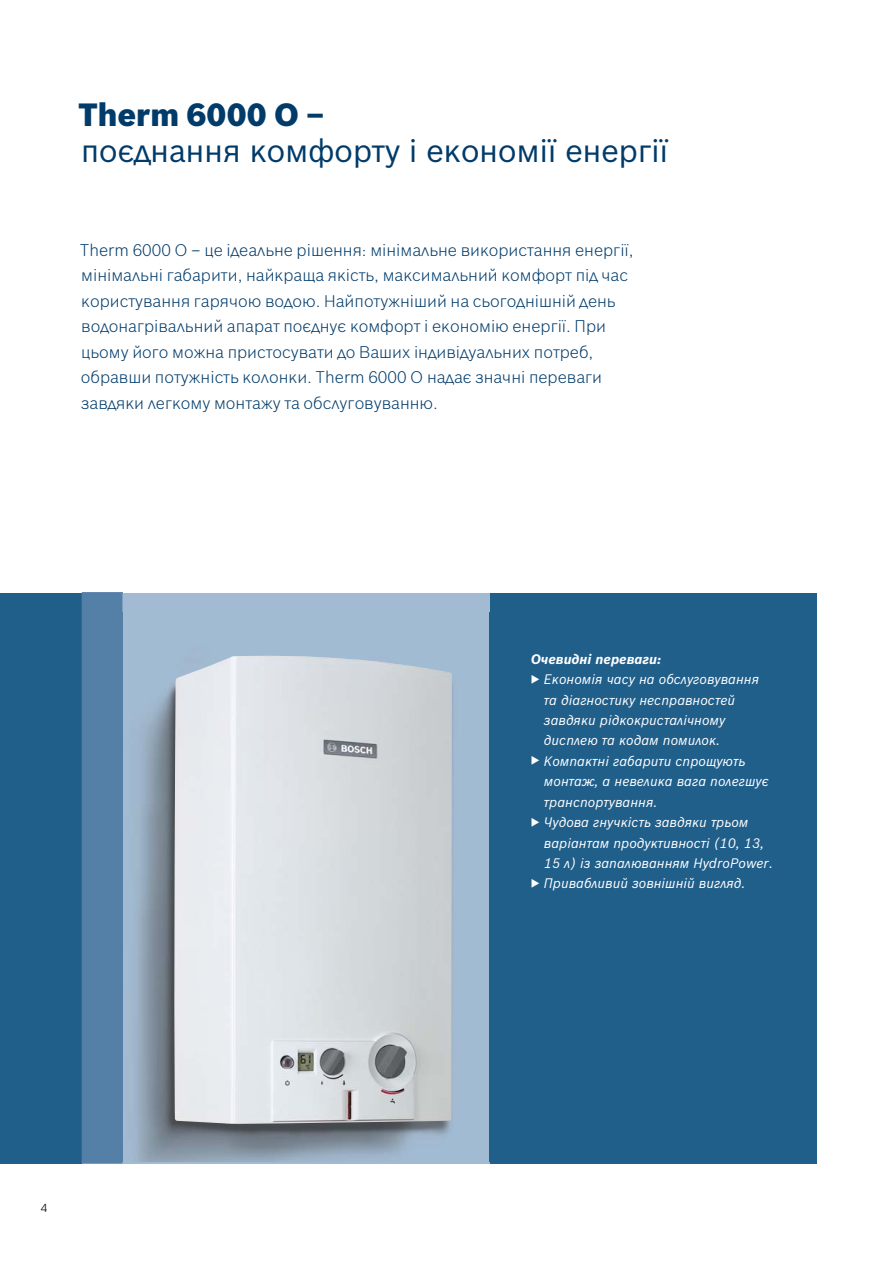
<style>
.page{position:relative;width:893px;height:1263px;background:#fff}
.page>*{position:absolute;margin:0;border:0;box-sizing:border-box;transform-origin:0 0}
.t1{font:31.5px/36px "Bosch Sans Cyrillic";letter-spacing:-.015em;color:#003b6a}
.t2{font:300 16.5px/25.5px "Bosch Sans Cyrillic";color:#003b6a}
.t3{font:italic 13.5px/20.4px "Bosch Sans Cyrillic";color:#fff}
.t4{font:italic 700 13.5px "Bosch Sans Cyrillic";color:#fff}
.t5{font:11.25px "Bosch Sans Cyrillic";color:#231f20}
.s1{font-weight:900}
.s2{font-weight:700}
</style>
<div class="page">
<div style="left:0;top:593px;width:82px;height:570px;background:#215f8b"></div>
<div style="left:490px;top:593px;width:326px;height:570px;background:#215f8b"></div>
<div style="left:82px;top:593px;width:40px;height:570px;background:#547fa6"></div>
<img style="left:99px;top:612px;width:391px;height:549px">
<img style="left:174px;top:656px;width:278px;height:468px">
<h1 class="t1" style="left:79px;top:98px;width:591px"><span class="s1">Therm 6000 O</span> <span class="s2">–<br></span>поєднання комфорту і економії енергії</h1>
<p class="t2" style="left:80px;top:238px;width:555px">Therm 6000 O – це ідеальне рішення: мінімальне використання енергії, мінімальні габарити, найкраща якість, максимальний комфорт під час користування гарячою водою. Найпотужніший на сьогоднішній день водонагрівальний апарат поєднує комфорт і економію енергії. При цьому його можна пристосувати до Ваших індивідуальних потреб, обравши потужність колонки. Therm 6000 O надає значні переваги завдяки легкому монтажу та обслуговуванню.</p>
<p class="t4" style="left:531px;top:653px;width:132px">Очевидні переваги:</p>
<p class="t3" style="left:544px;top:670px;width:231px">Економія часу на обслуговування та діагностику несправностей завдяки рідкокристалічному дисплею та кодам помилок.<br>Компактні габарити спрощують монтаж, а невелика вага полегшує транспортування.<br>Чудова гнучкість завдяки трьом варіантам продуктивності (10, 13,<br>15 л) із запалюванням HydroPower.<br>Привабливий зовнішній вигляд.</p>
<p class="t5" style="left:41px;top:1203px;width:8px">4</p>
</div>
